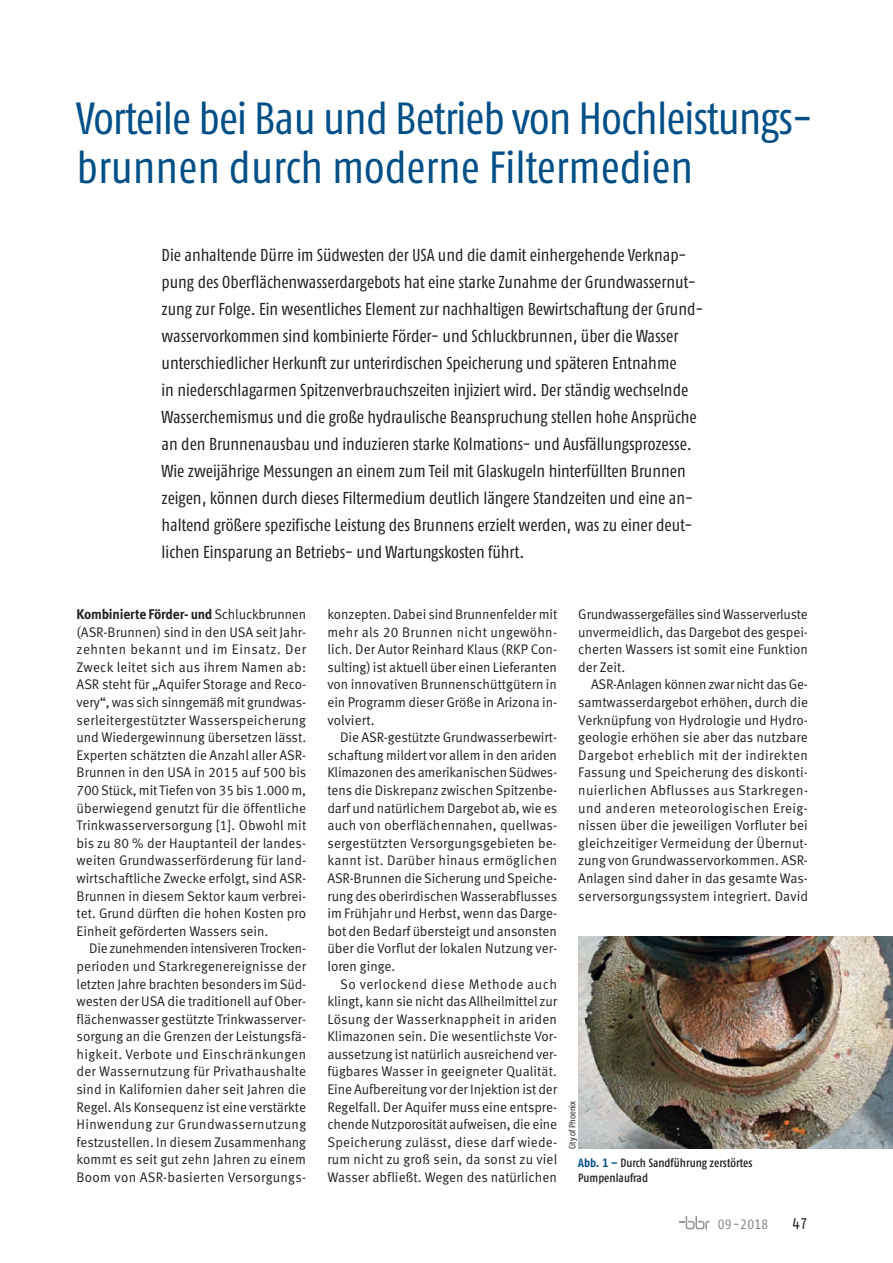
<style>
.page{position:relative;width:893px;height:1263px;background:#fff}
.page>*{position:absolute;margin:0;border:0;box-sizing:border-box;transform-origin:0 0}
.t1{font:condensed 45px/49.5px "Fago OT";letter-spacing:-.02em;color:#004f87}
.t2{font:condensed 17.25px/27px "Fago OT";color:#231f20}
.t3{font:condensed 15.3px "Fago OT";color:#231f20}
.t4{font:13.95px/17.5px "Meta OT Norm";color:#231f20;text-align:justify;scale:.96 1}
.t5{font:700 13.95px "Meta OT";letter-spacing:-.01em;color:#231f20;scale:.96 1}
.t6{font:condensed 13.5px "Fago OT";letter-spacing:.03em;color:#808285}
.t7{font:500 condensed 12px/15px "Fago OT";letter-spacing:-.005em;color:#231f20}
.t8{font:condensed 9px "Fago OT";color:#231f20}
.s1{font-family:"Meta OT Norm";font-weight:400}
.s2{font-weight:700;color:#004f87}
</style>
<div class="page">
<img style="left:578px;top:937px;width:315px;height:212px">
<svg style="left:679px;top:1216px;width:31px;height:13px"></svg>
<h1 class="t1" style="left:77px;top:93px;width:738px">Vorteile bei Bau und Betrieb von Hochleistungs&shy;brunnen durch moderne Filtermedien</h1>
<p class="t2" style="left:162px;top:242px;width:543px">Die anhaltende Dürre im Südwesten der USA und die damit einhergehende Verknap&shy;pung des Oberflächenwasserdargebots hat eine starke Zunahme der Grundwassernut&shy;zung zur Folge. Ein wesentliches Element zur nachhaltigen Bewirtschaftung der Grund&shy;wasservorkommen sind kombinierte Förder- und Schluckbrunnen, über die Wasser unterschiedlicher Herkunft zur unterirdischen Speicherung und späteren Entnahme<br>in niederschlagarmen Spitzenverbrauchszeiten injiziert wird. Der ständig wechselnde Wasserchemismus und die große hydraulische Beanspruchung stellen hohe Ansprüche an den Brunnenausbau und induzieren starke Kolmations- und Ausfällungsprozesse.<br>Wie zweijährige Messungen an einem zum Teil mit Glaskugeln hinterfüllten Brunnen zeigen, können durch dieses Filtermedium deutlich längere Standzeiten und eine an&shy;haltend größere spezifische Leistung des Brunnens erzielt werden, was zu einer deut-- lichen Einsparung an Betriebs- und Wartungskosten führt.</p>
<p class="t5" style="left:77px;top:606px;width:241px">Kombinierte Förder- und <span class="s1">Schluckbrunnen</span></p>
<p class="t4" style="left:77px;top:623px;width:241px">(ASR-Brunnen) sind in den USA seit Jahr&shy;zehnten bekannt und im Einsatz. Der Zweck leitet sich aus ihrem Namen ab:<br>ASR steht für „Aquifer Storage and Reco&shy;very“, was sich sinngemäß mit grundwas&shy;serleitergestützter Wasserspeicherung und Wiedergewinnung übersetzen lässt.<br>Experten schätzten die Anzahl aller ASR-Brunnen in den USA in 2015 auf 500 bis 700 Stück, mit Tiefen von 35 bis 1.000 m, überwiegend genutzt für die öffentliche Trinkwasserversorgung [1]. Obwohl mit bis zu 80 % der Hauptanteil der landes&shy;weiten Grundwasserförderung für land&shy;wirtschaftliche Zwecke erfolgt, sind ASR-Brunnen in diesem Sektor kaum verbrei&shy;tet. Grund dürften die hohen Kosten pro Einheit geförderten Wassers sein.</p>
<p class="t4" style="left:77px;top:940px;width:241px;text-indent:13px">Die zunehmenden intensiveren Trocken&shy;perioden und Starkregenereignisse der letzten Jahre brachten besonders im Süd&shy;westen der USA die traditionell auf Ober&shy;flächenwasser gestützte Trinkwasserver&shy;sorgung an die Grenzen der Leistungsfä&shy;higkeit. Verbote und Einschränkungen der Wassernutzung für Privathaushalte sind in Kalifornien daher seit Jahren die Regel. Als Konsequenz ist eine verstärkte Hinwendung zur Grundwassernutzung festzustellen. In diesem Zusammenhang kommt es seit gut zehn Jahren zu einem Boom von ASR-basierten Versorgungs-</p>
<p class="t4" style="left:327px;top:606px;width:241px">konzepten. Dabei sind Brunnenfelder mit mehr als 20 Brunnen nicht ungewöhn&shy;lich. Der Autor Reinhard Klaus (RKP Con&shy;sulting) ist aktuell über einen Lieferanten von innovativen Brunnenschüttgütern in ein Programm dieser Größe in Arizona in&shy;volviert.</p>
<p class="t4" style="left:327px;top:729px;width:241px;text-indent:13px">Die ASR-gestützte Grundwasserbewirt&shy;schaftung mildert vor allem in den ariden Klimazonen des amerikanischen Südwes&shy;tens die Diskrepanz zwischen Spitzenbe&shy;darf und natürlichem Dargebot ab, wie es auch von oberflächennahen, quellwas&shy;sergestützten Versorgungsgebieten be&shy;kannt ist. Darüber hinaus ermöglichen ASR-Brunnen die Sicherung und Speiche&shy;rung des oberirdischen Wasserabflusses im Frühjahr und Herbst, wenn das Darge&shy;bot den Bedarf übersteigt und ansonsten über die Vorflut der lokalen Nutzung ver&shy;loren ginge.</p>
<p class="t4" style="left:327px;top:975px;width:241px;text-indent:13px">So verlockend diese Methode auch klingt, kann sie nicht das Allheilmittel zur Lösung der Wasserknappheit in ariden Klimazonen sein. Die wesentlichste Vor&shy;aussetzung ist natürlich ausreichend ver&shy;fügbares Wasser in geeigneter Qualität.<br>Eine Aufbereitung vor der Injektion ist der Regelfall. Der Aquifer muss eine entspre&shy;chende Nutzporosität aufweisen, die eine Speicherung zulässt, diese darf wiede&shy;rum nicht zu groß sein, da sonst zu viel Wasser abfließt. Wegen des natürlichen</p>
<p class="t4" style="left:578px;top:606px;width:241px">Grundwassergefälles sind Wasserverluste unvermeidlich, das Dargebot des gespei&shy;cherten Wassers ist somit eine Funktion der Zeit.</p>
<p class="t4" style="left:578px;top:676px;width:241px;text-align:left;text-indent:13px">ASR-Anlagen können zwar nicht das Ge&shy;samtwasserdargebot erhöhen, durch die Verknüpfung von Hydrologie und Hydro&shy;geologie erhöhen sie aber das nutzbare Dargebot erheblich mit der indirekten Fassung und Speicherung des diskonti&shy;nuierlichen Abflusses aus Starkregen&shy;und anderen meteorologischen Ereig&shy;nissen über die jeweiligen Vorfluter bei gleichzeitiger Vermeidung der Übernut&shy;zung von Grundwasservorkommen. ASR-Anlagen sind daher in das gesamte Was&shy;serversorgungssystem integriert. David</p>
<p class="t8" style="left:567px;top:1149px;width:49px;rotate:-90deg">City of Phoenix</p>
<p class="t7" style="left:578px;top:1155px;width:176px"><span class="s2">Abb. 1 –</span> Durch Sandführung zerstörtes<br>Pumpenlaufrad</p>
<p class="t6" style="left:718px;top:1216px;width:52px">09-2018</p>
<p class="t3" style="left:793px;top:1215px;width:17px">47</p>
</div>
